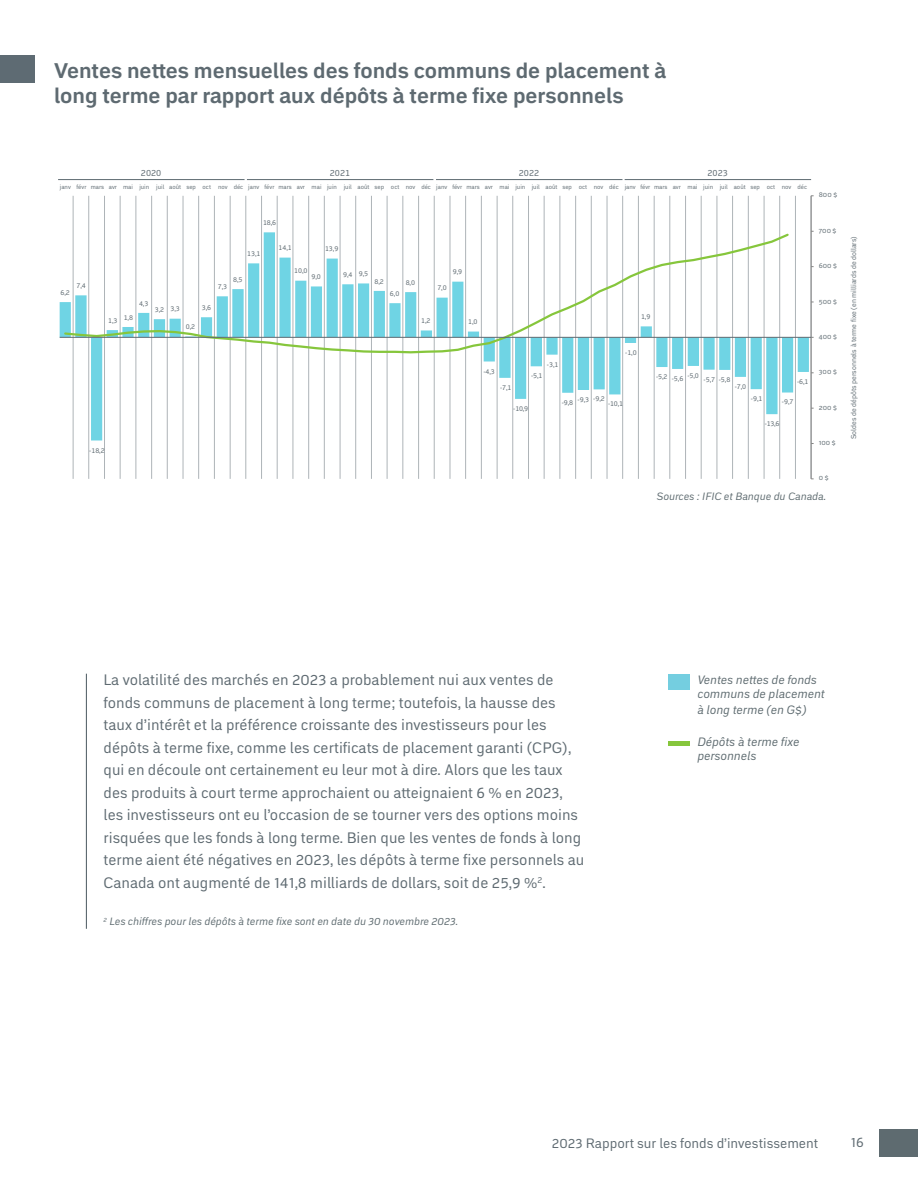
<style>
.page{position:relative;width:918px;height:1188px;background:#fff}
.page>*{position:absolute;margin:0;border:0;box-sizing:border-box;transform-origin:0 0}
.t1{font:700 21px/25.2px "Embarcadero MVB Pro";color:#5e6a71}
.t2{font:15px/22.5px "Embarcadero MVB Pro";color:#5e6a71}
.t3{font:13.5px "Embarcadero MVB Pro";color:#5e6a71}
.t4{font:italic 12px/14.4px "Embarcadero MVB Pro";color:#5e6b70}
.t5{font:italic 10.5px "Embarcadero MVB Pro";color:#5e6b70}
.t6{font:9px "Embarcadero MVB Pro";color:#5e6a71}
.t7{font:7.05px "Embarcadero MVB Pro";color:#5e6a71}
.t8{font:6.9px "Embarcadero MVB Pro";color:#5e6a71}
.t9{font:6px "Embarcadero MVB Pro";color:#5e6a71}
</style>
<div class="page">
<div style="left:880px;top:1130px;width:38px;height:27px;background:#5e6b70"></div>
<div style="left:0;top:55px;width:35px;height:27px;background:#5e6b73"></div>
<hr style="left:86px;top:674px;width:1px;height:255px;background:#5e6a71">
<hr style="left:625px;top:179px;width:186px;height:1px;background:#5e6a71">
<hr style="left:436px;top:179px;width:186px;height:1px;background:#5e6a71">
<hr style="left:247px;top:179px;width:186px;height:1px;background:#5e6a71">
<hr style="left:58px;top:179px;width:187px;height:1px;background:#5e6a71">
<hr style="left:795px;top:196px;width:1px;height:283px;background:#aeb4b8">
<hr style="left:779px;top:196px;width:1px;height:283px;background:#aeb4b8">
<hr style="left:764px;top:196px;width:1px;height:283px;background:#aeb4b8">
<hr style="left:748px;top:196px;width:1px;height:283px;background:#aeb4b8">
<hr style="left:732px;top:196px;width:1px;height:283px;background:#aeb4b8">
<hr style="left:717px;top:196px;width:1px;height:283px;background:#aeb4b8">
<hr style="left:701px;top:196px;width:1px;height:283px;background:#aeb4b8">
<hr style="left:685px;top:196px;width:1px;height:283px;background:#aeb4b8">
<hr style="left:670px;top:196px;width:1px;height:283px;background:#aeb4b8">
<hr style="left:654px;top:196px;width:1px;height:283px;background:#aeb4b8">
<hr style="left:638px;top:196px;width:1px;height:283px;background:#aeb4b8">
<hr style="left:622px;top:196px;width:1px;height:283px;background:#aeb4b8">
<hr style="left:607px;top:196px;width:1px;height:283px;background:#aeb4b8">
<hr style="left:591px;top:196px;width:1px;height:283px;background:#aeb4b8">
<hr style="left:575px;top:196px;width:1px;height:283px;background:#aeb4b8">
<hr style="left:560px;top:196px;width:1px;height:283px;background:#aeb4b8">
<hr style="left:544px;top:196px;width:1px;height:283px;background:#aeb4b8">
<hr style="left:528px;top:196px;width:1px;height:283px;background:#aeb4b8">
<hr style="left:513px;top:196px;width:1px;height:283px;background:#aeb4b8">
<hr style="left:497px;top:196px;width:1px;height:283px;background:#aeb4b8">
<hr style="left:481px;top:196px;width:1px;height:283px;background:#aeb4b8">
<hr style="left:465px;top:196px;width:1px;height:283px;background:#aeb4b8">
<hr style="left:450px;top:196px;width:1px;height:283px;background:#aeb4b8">
<hr style="left:434px;top:196px;width:1px;height:283px;background:#aeb4b8">
<hr style="left:418px;top:196px;width:1px;height:283px;background:#aeb4b8">
<hr style="left:403px;top:196px;width:1px;height:283px;background:#aeb4b8">
<hr style="left:387px;top:196px;width:1px;height:283px;background:#aeb4b8">
<hr style="left:371px;top:196px;width:1px;height:283px;background:#aeb4b8">
<hr style="left:355px;top:196px;width:1px;height:283px;background:#aeb4b8">
<hr style="left:340px;top:196px;width:1px;height:283px;background:#aeb4b8">
<hr style="left:324px;top:196px;width:1px;height:283px;background:#aeb4b8">
<hr style="left:308px;top:196px;width:1px;height:283px;background:#aeb4b8">
<hr style="left:293px;top:196px;width:1px;height:283px;background:#aeb4b8">
<hr style="left:277px;top:196px;width:1px;height:283px;background:#aeb4b8">
<hr style="left:261px;top:196px;width:1px;height:283px;background:#aeb4b8">
<hr style="left:246px;top:196px;width:1px;height:283px;background:#aeb4b8">
<hr style="left:230px;top:196px;width:1px;height:283px;background:#aeb4b8">
<hr style="left:214px;top:196px;width:1px;height:283px;background:#aeb4b8">
<hr style="left:198px;top:196px;width:1px;height:283px;background:#aeb4b8">
<hr style="left:183px;top:196px;width:1px;height:283px;background:#aeb4b8">
<hr style="left:167px;top:196px;width:1px;height:283px;background:#aeb4b8">
<hr style="left:151px;top:196px;width:1px;height:283px;background:#aeb4b8">
<hr style="left:136px;top:196px;width:1px;height:283px;background:#aeb4b8">
<hr style="left:120px;top:196px;width:1px;height:283px;background:#aeb4b8">
<hr style="left:104px;top:196px;width:1px;height:283px;background:#aeb4b8">
<hr style="left:88px;top:196px;width:1px;height:283px;background:#aeb4b8">
<hr style="left:73px;top:196px;width:1px;height:283px;background:#aeb4b8">
<svg style="left:60px;top:302px;width:749px;height:139px"></svg>
<hr style="left:811px;top:196px;width:1px;height:283px;background:#868686">
<svg style="left:63px;top:232px;width:728px;height:123px"></svg>
<hr style="left:60px;top:337px;width:751px;height:1px;background:#5e6a71">
<div style="left:668px;top:674px;width:21px;height:16px;background:#74cee0"></div>
<hr style="left:668px;top:742px;width:21px;height:4px;background:#86c63c">
<h1 class="t1" style="left:54px;top:57px;width:614px">Ventes nettes mensuelles des fonds communs de placement à long terme par rapport aux dépôts à terme fixe personnels</h1>
<p class="t6" style="left:141px;top:167px;width:22px">2020</p>
<p class="t6" style="left:330px;top:167px;width:22px">2021</p>
<p class="t6" style="left:707px;top:167px;width:22px">2023</p>
<p class="t9" style="left:436px;top:183px;width:373px">janv févr mars avr mai juin juil août sep oct nov déc janv févr mars avr mai juin juil août sep oct nov déc</p>
<p class="t6" style="left:519px;top:167px;width:22px">2022</p>
<p class="t9" style="left:248px;top:182px;width:184px">janv févr mars avr mai juin juil août sep oct nov déc</p>
<p class="t9" style="left:60px;top:183px;width:185px">janv févr mars avr mai juin juil août sep oct nov déc</p>
<p class="t7" style="left:77px;top:281px;width:11px">7,4</p>
<p class="t7" style="left:60px;top:287px;width:11px">6,2</p>
<p class="t7" style="left:139px;top:298px;width:11px">4,3</p>
<p class="t7" style="left:155px;top:304px;width:27px">3,2 3,3</p>
<p class="t7" style="left:263px;top:218px;width:15px">18,6</p>
<p class="t7" style="left:247px;top:249px;width:15px">13,1</p>
<p class="t7" style="left:279px;top:243px;width:15px">14,1</p>
<p class="t7" style="left:325px;top:244px;width:15px">13,9</p>
<p class="t7" style="left:233px;top:275px;width:11px">8,5</p>
<p class="t7" style="left:218px;top:282px;width:11px">7,3</p>
<p class="t7" style="left:202px;top:303px;width:11px">3,6</p>
<p class="t7" style="left:294px;top:266px;width:15px">10,0</p>
<p class="t7" style="left:311px;top:272px;width:11px">9,0</p>
<p class="t7" style="left:343px;top:269px;width:27px">9,4 9,5</p>
<p class="t7" style="left:374px;top:276px;width:11px">8,2</p>
<p class="t7" style="left:406px;top:277px;width:11px">8,0</p>
<p class="t7" style="left:390px;top:289px;width:11px">6,0</p>
<p class="t7" style="left:453px;top:267px;width:11px">9,9</p>
<p class="t7" style="left:437px;top:283px;width:11px">7,0</p>
<p class="t7" style="left:108px;top:314px;width:26px">1,3 1,8</p>
<p class="t7" style="left:186px;top:322px;width:11px">0,2</p>
<p class="t7" style="left:421px;top:316px;width:11px">1,2</p>
<p class="t7" style="left:468px;top:317px;width:11px">1,0</p>
<p class="t7" style="left:483px;top:366px;width:13px">-4,3</p>
<p class="t7" style="left:500px;top:382px;width:13px">-7,1</p>
<p class="t7" style="left:547px;top:359px;width:13px">-3,1</p>
<p class="t7" style="left:531px;top:371px;width:13px">-5,1</p>
<p class="t7" style="left:641px;top:312px;width:11px">1,9</p>
<p class="t7" style="left:625px;top:347px;width:13px">-1,0</p>
<p class="t7" style="left:656px;top:372px;width:44px">-5,2 -5,6 -5,0</p>
<p class="t7" style="left:704px;top:374px;width:28px">-5,7 -5,8</p>
<p class="t7" style="left:735px;top:381px;width:13px">-7,0</p>
<p class="t7" style="left:513px;top:403px;width:17px">-10,9</p>
<p class="t7" style="left:562px;top:395px;width:45px">-9,8 -9,3 -9,2</p>
<p class="t7" style="left:608px;top:399px;width:17px">-10,1</p>
<p class="t7" style="left:751px;top:394px;width:13px">-9,1</p>
<p class="t7" style="left:797px;top:376px;width:13px">-6,1</p>
<p class="t7" style="left:782px;top:397px;width:13px">-9,7</p>
<p class="t7" style="left:765px;top:419px;width:16px">-13,6</p>
<p class="t7" style="left:89px;top:445px;width:17px">-18,2</p>
<p class="t8" style="left:819px;top:190px;width:20px">800 $</p>
<p class="t8" style="left:819px;top:226px;width:19px">700 $</p>
<p class="t8" style="left:819px;top:261px;width:20px">600 $</p>
<p class="t8" style="left:819px;top:296px;width:20px">500 $</p>
<p class="t8" style="left:819px;top:332px;width:20px">400 $</p>
<p class="t8" style="left:819px;top:367px;width:20px">300 $</p>
<p class="t8" style="left:819px;top:402px;width:20px">200 $</p>
<p class="t8" style="left:819px;top:438px;width:19px">100 $</p>
<p class="t8" style="left:819px;top:473px;width:11px">0 $</p>
<p class="t5" style="left:656px;top:489px;width:171px">Sources : IFIC et Banque du Canada.</p>
<p class="t7" style="left:849px;top:439px;width:205px;rotate:-90deg">Soldes de dépôts personnels à terme xe (en milliards de dollars)</p>
<p class="t2" style="left:104px;top:668px;width:482px">La volatilité des marchés en 2023 a probablement nui aux ventes de fonds communs de placement à long terme; toutefois, la hausse des taux d’intérêt et la préférence croissante des investisseurs pour les dépôts à terme fixe, comme les certificats de placement garanti (CPG), qui en découle ont certainement eu leur mot à dire. Alors que les taux des produits à court terme approchaient ou atteignaient 6 % en 2023, les investisseurs ont eu l’occasion de se tourner vers des options moins risquées que les fonds à long terme. Bien que les ventes de fonds à long terme aient été négatives en 2023, les dépôts à terme fixe personnels au Canada ont augmenté de 141,8 milliards de dollars, soit de 25,9 %<sup>2</sup>.</p>
<p class="t5" style="left:104px;top:914px;width:356px"><sup>2</sup> Les chiffres pour les dépôts à terme fixe sont en date du 30 novembre 2023.</p>
<p class="t4" style="left:697px;top:672px;width:129px">Ventes nettes de fonds communs de placement</p>
<p class="t4" style="left:697px;top:702px;width:110px">à long terme (en G$)</p>
<p class="t4" style="left:697px;top:734px;width:104px">Dépôts à terme fixe personnels</p>
<p class="t3" style="left:552px;top:1134px;width:268px">2023 Rapport sur les fonds d’investissement</p>
<p class="t3" style="left:851px;top:1132px;width:15px">16</p>
</div>
